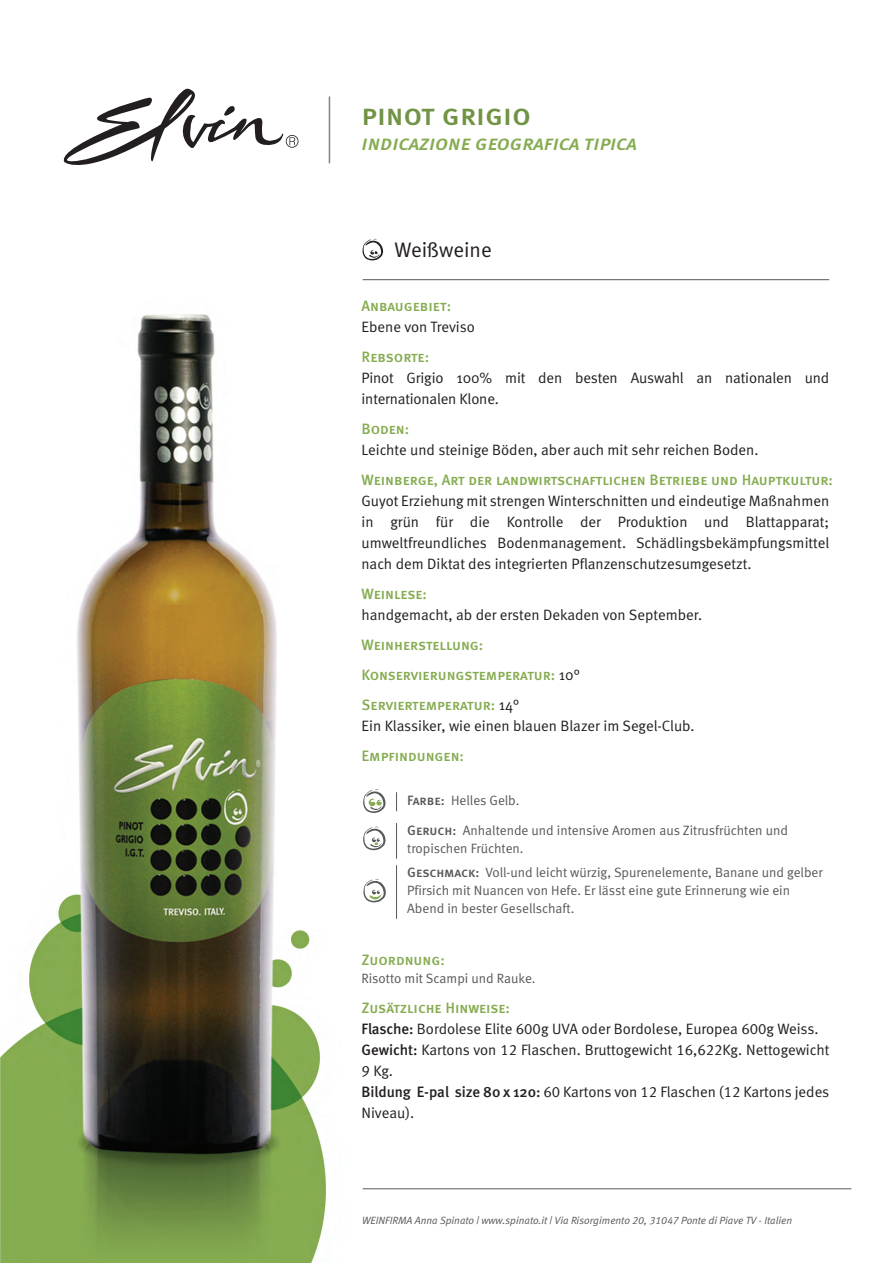
<style>
.page{position:relative;width:893px;height:1263px;background:#fff}
.page>*{position:absolute;margin:0;border:0;box-sizing:border-box;transform-origin:0 0}
.t1{font:30px "Meta Medium Caps";color:#709344}
.t2{font:21px "Meta Medium Italic Caps";color:#86ac51}
.t3{font:21px "Meta Normal";color:#231f20}
.t4{font:15px/21px "Meta Normal";letter-spacing:-.005em;color:#231f20}
.t5{font:15px/30px "Meta Medium Caps";color:#86ac51}
.t6{font:15px/21px "Meta Normal LF";color:#231f20}
.t7{font:13.5px/18px "Meta Normal";color:#57585a}
.t8{font:italic 10.5px "Meta Normal";color:#57585a}
.s1{font-family:"Meta Normal";color:#231f20}
.s2{font-family:"Meta Medium Caps"}
.s3{font-family:"Meta";font-weight:500}
.s4{font-family:"Meta Medium LF"}
.s5{font-family:"Meta Normal LF Italic Caps";font-style:normal}
</style>
<div class="page">
<svg style="left:63px;top:88px;width:235px;height:77px"></svg>
<hr style="left:329px;top:97px;width:1px;height:66px;background:#808285">
<svg style="left:362px;top:239px;width:21px;height:21px"></svg>
<svg style="left:363px;top:789px;width:23px;height:24px"></svg>
<svg style="left:363px;top:827px;width:23px;height:23px"></svg>
<svg style="left:363px;top:879px;width:23px;height:23px"></svg>
<hr style="left:363px;top:1188px;width:488px;height:1px;background:#57585a">
<hr style="left:363px;top:279px;width:466px;height:1px;background:#57585a">
<svg style="left:396px;top:792px;width:1px;height:19px"></svg>
<hr style="left:396px;top:823px;width:1px;height:35px;background:#57585a">
<hr style="left:396px;top:865px;width:1px;height:53px;background:#57585a">
<img style="left:0;top:314px;width:326px;height:949px">
<h1 class="t1" style="left:361px;top:97px;width:171px">pinot grigio</h1>
<h2 class="t2" style="left:361px;top:130px;width:277px">indicazione geografica tipica</h2>
<h2 class="t3" style="left:395px;top:237px;width:99px">Weißweine</h2>
<p class="t5" style="left:362px;top:291px;width:91px">Anbaugebiet:</p>
<p class="t4" style="left:362px;top:316px;width:115px">Ebene von Treviso</p>
<p class="t5" style="left:362px;top:342px;width:69px">Rebsorte:</p>
<p class="t4" style="left:362px;top:367px;width:469px">Pinot Grigio 100% mit den besten Auswahl an nationalen und internationalen Klone.</p>
<p class="t5" style="left:362px;top:414px;width:49px">Boden:</p>
<p class="t4" style="left:362px;top:439px;width:398px">Leichte und steinige Böden, aber auch mit sehr reichen Boden.</p>
<p class="t5" style="left:362px;top:465px;width:473px">Weinberge, Art der landwirtschaftlichen Betriebe und Hauptkultur:</p>
<p class="t4" style="left:362px;top:490px;width:469px;text-align:justify">Guyot Erziehung mit strengen Winterschnitten und eindeutige Maßnahmen in grün für die Kontrolle der Produktion und Blattapparat; umweltfreundliches Bodenmanagement. Schädlingsbekämpfungsmittel nach dem Diktat des integrierten Pflanzenschutzesumgesetzt.</p>
<p class="t5" style="left:362px;top:579px;width:67px">Weinlese:</p>
<p class="t4" style="left:362px;top:604px;width:342px">handgemacht, ab der ersten Dekaden von September.</p>
<p class="t5" style="left:362px;top:630px;width:220px">Weinherstellung:<br>Konservierungstemperatur: <span class="s1">10°<br></span>Serviertemperatur: <span class="s1">14°</span></p>
<p class="t4" style="left:362px;top:715px;width:335px">Ein Klassiker, wie einen blauen Blazer im Segel-Club.</p>
<p class="t5" style="left:362px;top:741px;width:104px">Empfindungen:</p>
<p class="t7" style="left:407px;top:791px;width:114px"><span class="s2">Farbe:</span> Helles Gelb.</p>
<p class="t7" style="left:407px;top:821px;width:382px"><span class="s2">Geruch:</span> Anhaltende und intensive Aromen aus Zitrusfrüchten und tropischen Früchten.</p>
<p class="t7" style="left:407px;top:863px;width:417px"><span class="s2">Geschmack:</span> Voll-und leicht würzig, Spurenelemente, Banane und gelber<br>Pfirsich mit Nuancen von Hefe. Er lässt eine gute Erinnerung wie ein<br>Abend in bester Gesellschaft.</p>
<p class="t5" style="left:362px;top:945px;width:85px">Zuordnung:</p>
<p class="t7" style="left:362px;top:969px;width:176px">Risotto mit Scampi und Rauke.</p>
<p class="t5" style="left:362px;top:993px;width:150px">Zusätzliche Hinweise:</p>
<p class="t6" style="left:361px;top:1018px;width:469px"><span class="s3">Flasche:</span> Bordolese Elite 600g UVA oder Bordolese, Europea 600g Weiss.<br><span class="s3">Gewicht:</span> Kartons von 12 Flaschen. Bruttogewicht 16,622Kg. Nettogewicht 9 Kg.<br><span class="s3">Bildung E-pal size 80 x 120</span><span class="s4">:</span> 60 Kartons von 12 Flaschen (12 Kartons jedes Niveau).</p>
<p class="t8" style="left:362px;top:1214px;width:431px">WEINFIRMA Anna Spinato | www.spinato.it | Via Risorgimento <span class="s5">20</span>, <span class="s5">31047</span> Ponte di Piave TV - Italien</p>
</div>
